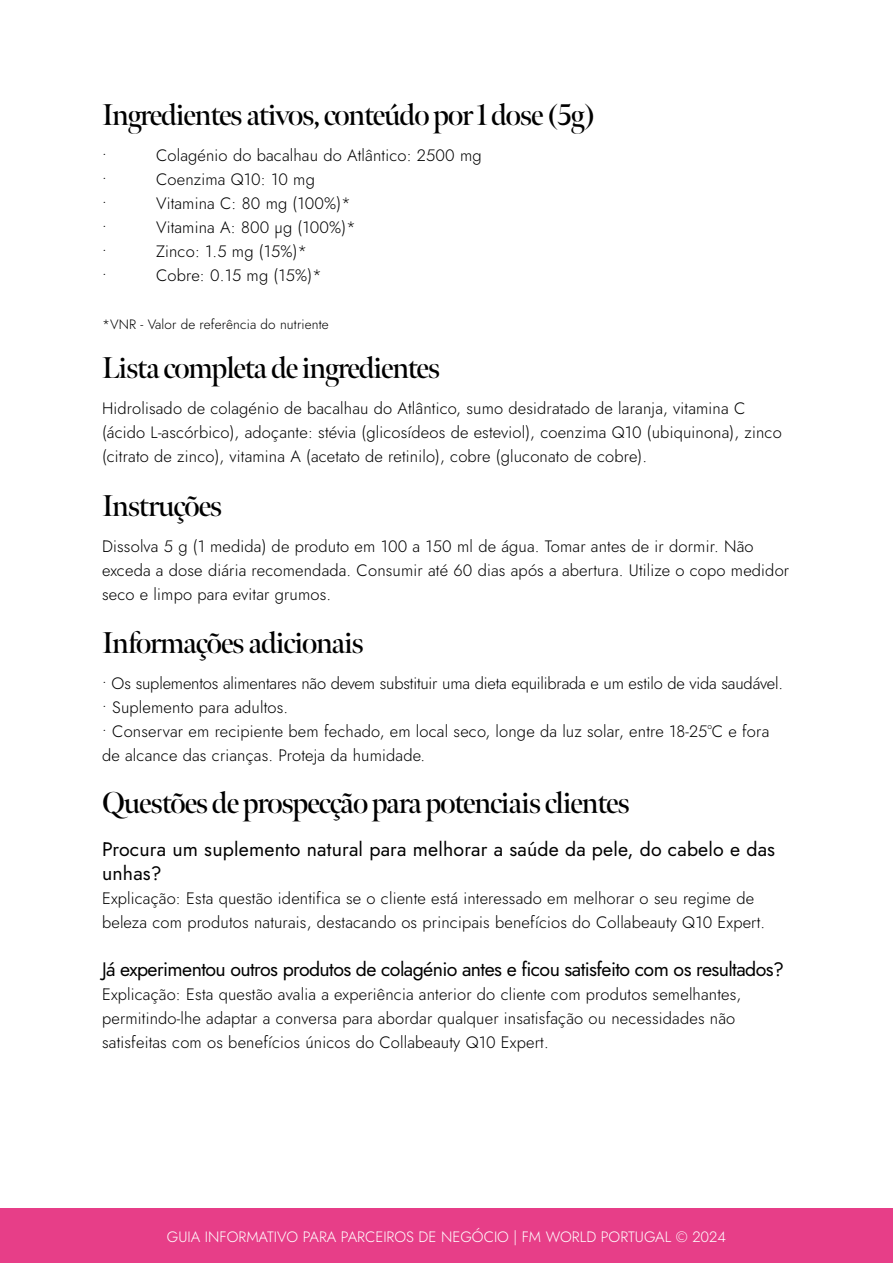
<style>
.page{position:relative;width:893px;height:1263px;background:#fff}
.page>*{position:absolute;margin:0;border:0;box-sizing:border-box;transform-origin:0 0}
.t1{font:600 30px "Meno Banner";letter-spacing:-.04em;color:#000}
.t2{font:19.5px "Jost";letter-spacing:-.03em;color:#000}
.t3{font:19.5px/24px "Jost";letter-spacing:.01em;color:#000}
.t4{font:300 16.5px/24px "Jost";letter-spacing:.01em;color:#000}
.t5{font:300 16.5px "Jost";letter-spacing:-.01em;color:#000}
.t6{font:300 15px "Jost";color:#fff}
.t7{font:300 13.5px "Jost";letter-spacing:.01em;color:#000}
</style>
<div class="page">
<div style="left:0;top:1209px;width:893px;height:54px;background:#e73e88"></div>
<h1 class="t1" style="left:102px;top:96px;width:495px">Ingredientes ativos, conteúdo por 1 dose (5g)</h1>
<p class="t4" style="left:102px;top:143px;width:6px">•</p>
<p class="t4" style="left:156px;top:143px;width:327px">Colagénio do bacalhau do Atlântico: 2500 mg</p>
<p class="t4" style="left:102px;top:167px;width:6px">•</p>
<p class="t4" style="left:156px;top:167px;width:160px">Coenzima Q10: 10 mg</p>
<p class="t4" style="left:102px;top:191px;width:6px">•</p>
<p class="t4" style="left:156px;top:191px;width:196px">Vitamina C: 80 mg (100%)*</p>
<p class="t4" style="left:102px;top:215px;width:6px">•</p>
<p class="t4" style="left:156px;top:215px;width:201px">Vitamina A: 800 µg (100%)*</p>
<p class="t4" style="left:102px;top:239px;width:6px">•</p>
<p class="t4" style="left:156px;top:239px;width:153px">Zinco: 1.5 mg (15%)*</p>
<p class="t4" style="left:102px;top:263px;width:6px">•</p>
<p class="t4" style="left:156px;top:263px;width:167px">Cobre: 0.15 mg (15%)*</p>
<p class="t7" style="left:102px;top:315px;width:228px">*VNR - Valor de referência do nutriente</p>
<h1 class="t1" style="left:102px;top:349px;width:340px">Lista completa de ingredientes</h1>
<p class="t4" style="left:102px;top:396px;width:681px">Hidrolisado de colagénio de bacalhau do Atlântico, sumo desidratado de laranja, vitamina C (ácido L-ascórbico), adoçante: stévia (glicosídeos de esteviol), coenzima Q10 (ubiquinona), zinco (citrato de zinco), vitamina A (acetato de retinilo), cobre (gluconato de cobre).</p>
<h1 class="t1" style="left:102px;top:487px;width:122px">Instruções</h1>
<p class="t4" style="left:102px;top:534px;width:689px">Dissolva 5 g (1 medida) de produto em 100 a 150 ml de água. Tomar antes de ir dormir. Não exceda a dose diária recomendada. Consumir até 60 dias após a abertura. Utilize o copo medidor seco e limpo para evitar grumos.</p>
<h1 class="t1" style="left:102px;top:624px;width:263px">Informações adicionais</h1>
<p class="t5" style="left:102px;top:672px;width:682px">• Os suplementos alimentares não devem substituir uma dieta equilibrada e um estilo de vida saudável.</p>
<p class="t4" style="left:102px;top:696px;width:188px">• Suplemento para adultos.</p>
<p class="t4" style="left:102px;top:720px;width:669px">• Conservar em recipiente bem fechado, em local seco, longe da luz solar, entre 18-25°C e fora de alcance das crianças. Proteja da humidade.</p>
<h1 class="t1" style="left:102px;top:784px;width:529px">Questões de prospecção para potenciais clientes</h1>
<p class="t3" style="left:102px;top:838px;width:675px">Procura um suplemento natural para melhorar a saúde da pele, do cabelo e das unhas?</p>
<p class="t4" style="left:102px;top:887px;width:665px">Explicação: Esta questão identifica se o cliente está interessado em melhorar o seu regime de beleza com produtos naturais, destacando os principais benefícios do Collabeauty Q10 Expert.</p>
<p class="t2" style="left:102px;top:956px;width:683px">Já experimentou outros produtos de colagénio antes e ficou satisfeito com os resultados?</p>
<p class="t4" style="left:102px;top:983px;width:641px">Explicação: Esta questão avalia a experiência anterior do cliente com produtos semelhantes, permitindo-lhe adaptar a conversa para abordar qualquer insatisfação ou necessidades não satisfeitas com os benefícios únicos do Collabeauty Q10 Expert.</p>
<p class="t6" style="left:167px;top:1226px;width:561px">GUIA INFORMATIVO PARA PARCEIROS DE NEGÓCIO | FM WORLD PORTUGAL © 2024</p>
</div>
